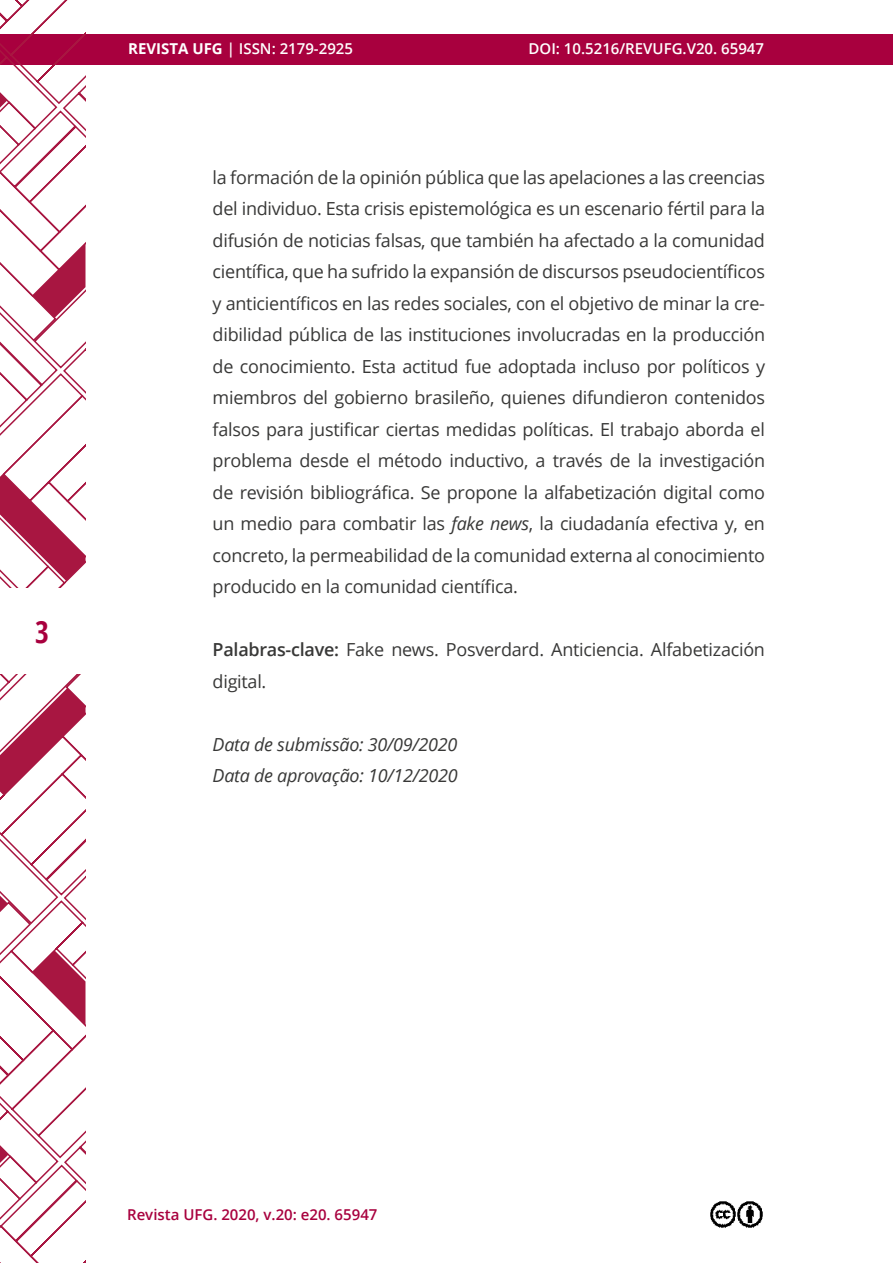
<style>
.page{position:relative;width:893px;height:1263px;background:#fff}
.page>*{position:absolute;margin:0;border:0;box-sizing:border-box;transform-origin:0 0}
.t1{font:700 30px "Open Sans Condensed";color:#a8003e}
.t2{font:18px/31.5px "Open Sans";letter-spacing:-.015em;color:#383837;text-align:justify}
.t3{font:italic 18px/31.5px "Open Sans";letter-spacing:-.015em;color:#383837}
.t4{font:600 15px "Open Sans";color:#fff}
.t5{font:600 15px "Open Sans";color:#a8003e}
.s1{font-weight:700}
.s2{font-style:italic}
.s3{font-weight:600}
</style>
<div class="page">
<div style="left:0;top:34px;width:893px;height:30px;background:#a8003e"></div>
<img style="left:710px;top:1202px;width:25px;height:25px">
<img style="left:735px;top:1202px;width:28px;height:25px">
<svg style="left:0;top:0;width:86px;height:1263px"></svg>
<div style="left:0;top:589px;width:91px;height:85px;background:#fff"></div>
<h1 class="t1" style="left:35px;top:611px;width:15px">3</h1>
<p class="t4" style="left:128px;top:38px;width:226px"><span class="s1">REVISTA UFG</span> | ISSN: 2179-2925</p>
<p class="t4" style="left:528px;top:38px;width:237px">DOI: 10.5216/REVUFG.V20. 65947</p>
<p class="t2" style="left:213px;top:161px;width:554px">la formación de la opinión pública que las apelaciones a las creencias del individuo. Esta crisis epistemológica es un escenario fértil para la difusión de noticias falsas, que también ha afectado a la comunidad científica, que ha sufrido la expansión de discursos pseudocientíficos y anticientíficos en las redes sociales, con el objetivo de minar la cre&shy;dibilidad pública de las instituciones involucradas en la producción de conocimiento. Esta actitud fue adoptada incluso por políticos y miembros del gobierno brasileño, quienes difundieron contenidos falsos para justificar ciertas medidas políticas. El trabajo aborda el problema desde el método inductivo, a través de la investigación de revisión bibliográfica. Se propone la alfabetización digital como un medio para combatir las <span class="s2">fake news</span>, la ciudadanía efectiva y, en concreto, la permeabilidad de la comunidad externa al conocimiento producido en la comunidad científica.</p>
<p class="t2" style="left:213px;top:634px;width:554px"><span class="s3">Palabras-clave:</span> Fake news. Posverdard. Anticiencia. Alfabetización digital.</p>
<p class="t3" style="left:213px;top:728px;width:247px">Data de submissão: 30/09/2020<br>Data de aprovação: 10/12/2020</p>
<p class="t5" style="left:127px;top:1204px;width:252px">Revista UFG. 2020, v.20: e20. 65947</p>
</div>
